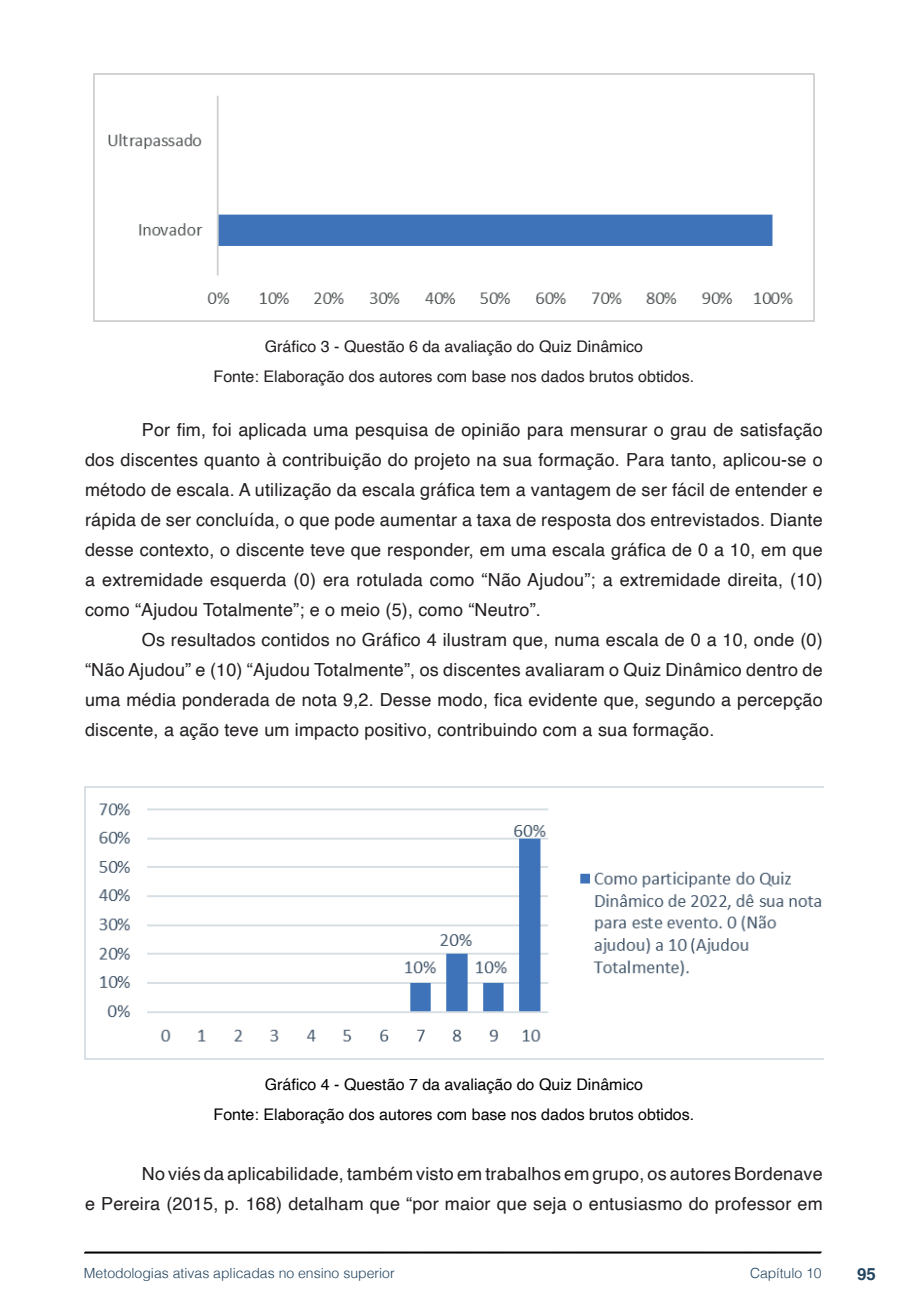
<style>
.page{position:relative;width:908px;height:1304px;background:#fff}
.page>*{position:absolute;margin:0;border:0;box-sizing:border-box;transform-origin:0 0}
.t1{font:18px/30px "Helvetica";letter-spacing:.01em;color:#231f20;text-align:justify}
.t2{font:700 16.8px "Helvetica";color:#23445f}
.t3{font:16px/30.6px "Helvetica";color:#231f20;text-align:center}
.t4{font:16px/30.6px "Helvetica";color:#000;text-align:center}
.t5{font:300 14px "Helvetica";color:#23445f}
</style>
<div class="page">
<svg style="left:84px;top:1251px;width:737px;height:3px;background:#515151"></svg>
<img style="left:94px;top:74px;width:720px;height:247px">
<img style="left:84px;top:786px;width:739px;height:273px">
<p class="t3" style="left:213px;top:331px;width:482px">Gráfico 3 - Questão 6 da avaliação do Quiz Dinâmico<br>Fonte: Elaboração dos autores com base nos dados brutos obtidos.</p>
<p class="t1" style="left:85px;top:416px;width:738px;text-indent:57px">Por fim, foi aplicada uma pesquisa de opinião para mensurar o grau de satisfação dos discentes quanto à contribuição do projeto na sua formação. Para tanto, aplicou-se o método de escala. A utilização da escala gráfica tem a vantagem de ser fácil de entender e rápida de ser concluída, o que pode aumentar a taxa de resposta dos entrevistados. Diante desse contexto, o discente teve que responder, em uma escala gráfica de 0 a 10, em que a extremidade esquerda (0) era rotulada como “Não Ajudou”; a extremidade direita, (10) como “Ajudou Totalmente”; e o meio (5), como “Neutro”.</p>
<p class="t1" style="left:85px;top:626px;width:738px;text-indent:57px">Os resultados contidos no Gráfico 4 ilustram que, numa escala de 0 a 10, onde (0) “Não Ajudou” e (10) “Ajudou Totalmente”, os discentes avaliaram o Quiz Dinâmico dentro de uma média ponderada de nota 9,2. Desse modo, fica evidente que, segundo a percepção discente, a ação teve um impacto positivo, contribuindo com a sua formação.</p>
<p class="t4" style="left:213px;top:1069px;width:482px">Gráfico 4 - Questão 7 da avaliação do Quiz Dinâmico<br>Fonte: Elaboração dos autores com base nos dados brutos obtidos.</p>
<p class="t1" style="left:85px;top:1159px;width:738px;text-align:right">No viés da aplicabilidade, também visto em trabalhos em grupo, os autores Bordenave<br>e Pereira (2015, p. 168) detalham que “por maior que seja o entusiasmo do professor em</p>
<p class="t5" style="left:84px;top:1261px;width:312px">Metodologias ativas aplicadas no ensino superior</p>
<p class="t5" style="left:749px;top:1261px;width:73px">Capítulo 10</p>
<p class="t2" style="left:856px;top:1264px;width:20px">95</p>
</div>
